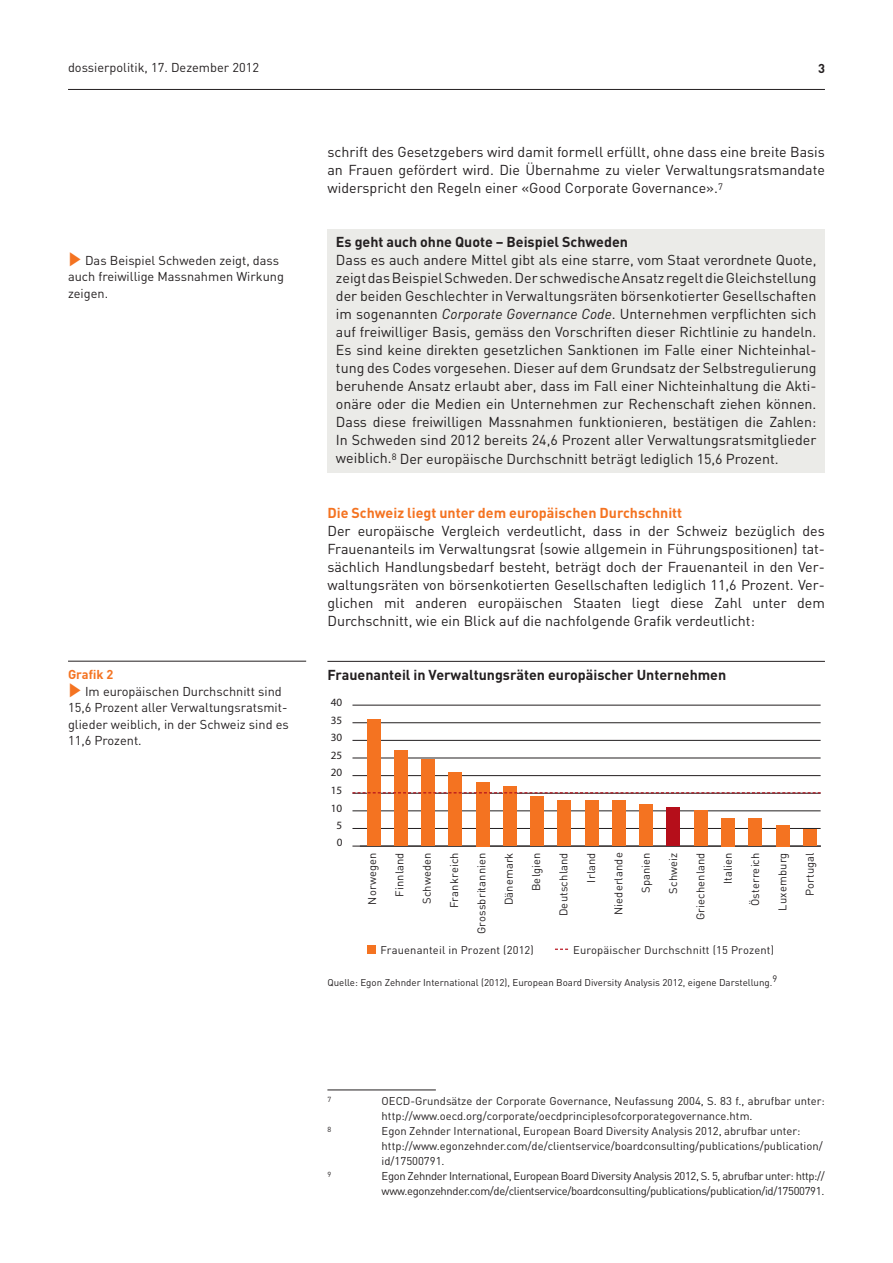
<style>
.page{position:relative;width:893px;height:1263px;background:#fff}
.page>*{position:absolute;margin:0;border:0;box-sizing:border-box;transform-origin:0 0}
.t1{font:14.25px/18px "DIN";color:#231f20;text-align:justify}
.t2{font:700 14.25px "DIN";color:#231f20}
.t3{font:700 14.25px "DIN";color:#f47321}
.t4{font:12.75px/16.5px "DIN";color:#231f20}
.t5{font:700 12.75px "DIN";color:#f47321}
.t6{font:700 12.75px "DIN";color:#231f20}
.t7{font:11.25px/15px "DIN";color:#231f20}
.t8{font:11.25px/15px "DIN";letter-spacing:-.03em;color:#231f20}
.t9{font:11.1px "DIN";letter-spacing:.015em;color:#231f20}
.t10{font:11.1px "DIN Next LT Pro";letter-spacing:.015em;color:#231f20}
.t11{font:9.75px "DIN";color:#231f20}
.t12{font:7.35px "DIN";color:#231f20}
.s1{color:#f47321}
.s2{font-style:italic}
</style>
<div class="page">
<hr style="left:68px;top:89px;width:757px;height:1px;background:#231f20">
<hr style="left:327px;top:661px;width:498px;height:1px;background:#231f20">
<div style="left:327px;top:229px;width:498px;height:244px;background:#ebebe8"></div>
<hr style="left:352px;top:846px;width:469px;height:1px;background:#231f20">
<hr style="left:352px;top:828px;width:469px;height:1px;background:#231f20">
<hr style="left:352px;top:810px;width:469px;height:1px;background:#231f20">
<hr style="left:352px;top:793px;width:469px;height:1px;background:#231f20">
<hr style="left:352px;top:775px;width:469px;height:1px;background:#231f20">
<hr style="left:352px;top:758px;width:469px;height:1px;background:#231f20">
<hr style="left:352px;top:740px;width:469px;height:1px;background:#231f20">
<hr style="left:352px;top:722px;width:469px;height:1px;background:#231f20">
<hr style="left:352px;top:705px;width:469px;height:1px;background:#231f20">
<div style="left:367px;top:719px;width:13px;height:127px;background:#f47321"></div>
<div style="left:394px;top:750px;width:13px;height:96px;background:#f47321"></div>
<div style="left:421px;top:759px;width:14px;height:87px;background:#f47321"></div>
<div style="left:449px;top:773px;width:13px;height:73px;background:#f47321"></div>
<div style="left:476px;top:782px;width:13px;height:64px;background:#f47321"></div>
<div style="left:503px;top:786px;width:13px;height:60px;background:#f47321"></div>
<div style="left:531px;top:797px;width:13px;height:49px;background:#f47321"></div>
<div style="left:558px;top:800px;width:13px;height:46px;background:#f47321"></div>
<div style="left:585px;top:800px;width:13px;height:46px;background:#f47321"></div>
<div style="left:612px;top:800px;width:13px;height:46px;background:#f47321"></div>
<div style="left:640px;top:804px;width:13px;height:42px;background:#f47321"></div>
<div style="left:667px;top:807px;width:13px;height:39px;background:#b50e1a"></div>
<div style="left:694px;top:810px;width:13px;height:36px;background:#f47321"></div>
<div style="left:721px;top:818px;width:13px;height:28px;background:#f47321"></div>
<div style="left:749px;top:818px;width:13px;height:28px;background:#f47321"></div>
<div style="left:776px;top:825px;width:13px;height:21px;background:#f47321"></div>
<div style="left:803px;top:829px;width:13px;height:17px;background:#f47321"></div>
<div style="left:367px;top:945px;width:8px;height:8px;background:#f47321"></div>
<svg style="left:352px;top:792px;width:469px;height:1px"></svg>
<hr style="left:327px;top:1090px;width:109px;height:1px;background:#231f20">
<hr style="left:68px;top:661px;width:238px;height:1px;background:#231f20">
<p class="t4" style="left:68px;top:59px;width:193px">dossierpolitik, 17. Dezember 2012</p>
<p class="t6" style="left:818px;top:60px;width:8px">3</p>
<p class="t4" style="left:68px;top:252px;width:217px"><span class="s1">✓</span> Das Beispiel Schweden zeigt, dass auch freiwillige Massnahmen Wirkung zeigen.</p>
<p class="t5" style="left:68px;top:666px;width:47px">Grafik 2</p>
<p class="t4" style="left:68px;top:683px;width:222px"><span class="s1">✓</span> Im europäischen Durchschnitt sind 15,6 Prozent aller Verwaltungsratsmit&shy;glieder weiblich, in der Schweiz sind es 11,6 Prozent.</p>
<p class="t1" style="left:327px;top:143px;width:499px">schrift des Gesetzgebers wird damit formell erfüllt, ohne dass eine breite Basis an Frauen gefördert wird. Die Übernahme zu vieler Verwaltungsratsmandate widerspricht den Regeln einer «Good Corporate Governance».<sup>7</sup></p>
<p class="t2" style="left:336px;top:233px;width:294px">Es geht auch ohne Quote – Beispiel Schweden</p>
<p class="t1" style="left:336px;top:251px;width:482px">Dass es auch andere Mittel gibt als eine starre, vom Staat verordnete Quote, zeigt das Beispiel Schweden. Der schwedische Ansatz regelt die Gleichstellung der beiden Geschlechter in Verwaltungsräten börsenkotierter Gesellschaften im sogenannten <span class="s2">Corporate Governance Code</span>. Unternehmen verpflichten sich auf freiwilliger Basis, gemäss den Vorschriften dieser Richtlinie zu handeln.<br>Es sind keine direkten gesetzlichen Sanktionen im Falle einer Nichteinhal&shy;tung des Codes vorgesehen. Dieser auf dem Grundsatz der Selbstregulierung beruhende Ansatz erlaubt aber, dass im Fall einer Nichteinhaltung die Akti&shy;onäre oder die Medien ein Unternehmen zur Rechenschaft ziehen können.<br>Dass diese freiwilligen Massnahmen funktionieren, bestätigen die Zahlen:<br>In Schweden sind 2012 bereits 24,6 Prozent aller Verwaltungsratsmitglieder weiblich.<sup>8</sup> Der europäische Durchschnitt beträgt lediglich 15,6 Prozent.</p>
<p class="t3" style="left:327px;top:503px;width:356px">Die Schweiz liegt unter dem europäischen Durchschnitt</p>
<p class="t1" style="left:327px;top:521px;width:499px">Der europäische Vergleich verdeutlicht, dass in der Schweiz bezüglich des Frauenanteils im Verwaltungsrat (sowie allgemein in Führungspositionen) tat&shy;sächlich Handlungsbedarf besteht, beträgt doch der Frauenanteil in den Ver&shy;waltungsräten von börsenkotierten Gesellschaften lediglich 11,6 Prozent. Ver&shy;glichen mit anderen europäischen Staaten liegt diese Zahl unter dem Durchschnitt, wie ein Blick auf die nachfolgende Grafik verdeutlicht:</p>
<p class="t2" style="left:327px;top:665px;width:400px">Frauenanteil in Verwaltungsräten europäischer Unternehmen</p>
<p class="t10" style="left:331px;top:695px;width:13px">40</p>
<p class="t10" style="left:331px;top:713px;width:13px">35</p>
<p class="t10" style="left:331px;top:730px;width:13px">30</p>
<p class="t10" style="left:331px;top:748px;width:13px">25</p>
<p class="t10" style="left:331px;top:766px;width:13px">20</p>
<p class="t10" style="left:331px;top:783px;width:13px">15</p>
<p class="t10" style="left:331px;top:801px;width:13px">10</p>
<p class="t10" style="left:337px;top:819px;width:7px">5</p>
<p class="t10" style="left:337px;top:836px;width:7px">0</p>
<p class="t9" style="left:365px;top:904px;width:54px;rotate:-90deg">Norwegen</p>
<p class="t9" style="left:393px;top:897px;width:46px;rotate:-90deg">Finnland</p>
<p class="t9" style="left:420px;top:904px;width:53px;rotate:-90deg">Schweden</p>
<p class="t9" style="left:447px;top:908px;width:57px;rotate:-90deg">Frankreich</p>
<p class="t9" style="left:475px;top:934px;width:83px;rotate:-90deg">Grossbritannien</p>
<p class="t9" style="left:502px;top:905px;width:54px;rotate:-90deg">Dänemark</p>
<p class="t9" style="left:529px;top:891px;width:40px;rotate:-90deg">Belgien</p>
<p class="t9" style="left:557px;top:916px;width:65px;rotate:-90deg">Deutschland</p>
<p class="t9" style="left:584px;top:883px;width:32px;rotate:-90deg">Irland</p>
<p class="t9" style="left:611px;top:915px;width:64px;rotate:-90deg">Niederlande</p>
<p class="t9" style="left:639px;top:893px;width:42px;rotate:-90deg">Spanien</p>
<p class="t9" style="left:666px;top:894px;width:43px;rotate:-90deg">Schweiz</p>
<p class="t9" style="left:693px;top:920px;width:69px;rotate:-90deg">Griechenland</p>
<p class="t9" style="left:721px;top:884px;width:33px;rotate:-90deg">Italien</p>
<p class="t9" style="left:748px;top:906px;width:55px;rotate:-90deg">Österreich</p>
<p class="t9" style="left:775px;top:910px;width:59px;rotate:-90deg">Luxemburg</p>
<p class="t9" style="left:803px;top:896px;width:45px;rotate:-90deg">Portugal</p>
<p class="t9" style="left:380px;top:943px;width:155px">Frauenanteil in Prozent (2012)</p>
<p class="t9" style="left:573px;top:943px;width:202px">Europäischer Durchschnitt (15 Prozent)</p>
<p class="t11" style="left:327px;top:976px;width:451px">Quelle: Egon Zehnder International (2012), European Board Diversity Analysis 2012, eigene Darstellung.<sup>9</sup></p>
<p class="t12" style="left:327px;top:1095px;width:5px">7</p>
<p class="t7" style="left:382px;top:1093px;width:445px">OECD-Grundsätze der Corporate Governance, Neufassung 2004, S. 83 f., abrufbar unter: http://www.oecd.org/corporate/oecdprinciplesofcorporategovernance.htm.</p>
<p class="t12" style="left:327px;top:1125px;width:5px">8</p>
<p class="t7" style="left:382px;top:1123px;width:443px">Egon Zehnder International, European Board Diversity Analysis 2012, abrufbar unter: http://www.egonzehnder.com/de/clientservice/boardconsulting/publications/publication/ id/17500791.</p>
<p class="t12" style="left:327px;top:1170px;width:5px">9</p>
<p class="t8" style="left:382px;top:1168px;width:445px">Egon Zehnder International, European Board Diversity Analysis 2012, S. 5, abrufbar unter: http:// www.egonzehnder.com/de/clientservice/boardconsulting/publications/publication/id/17500791.</p>
</div>
